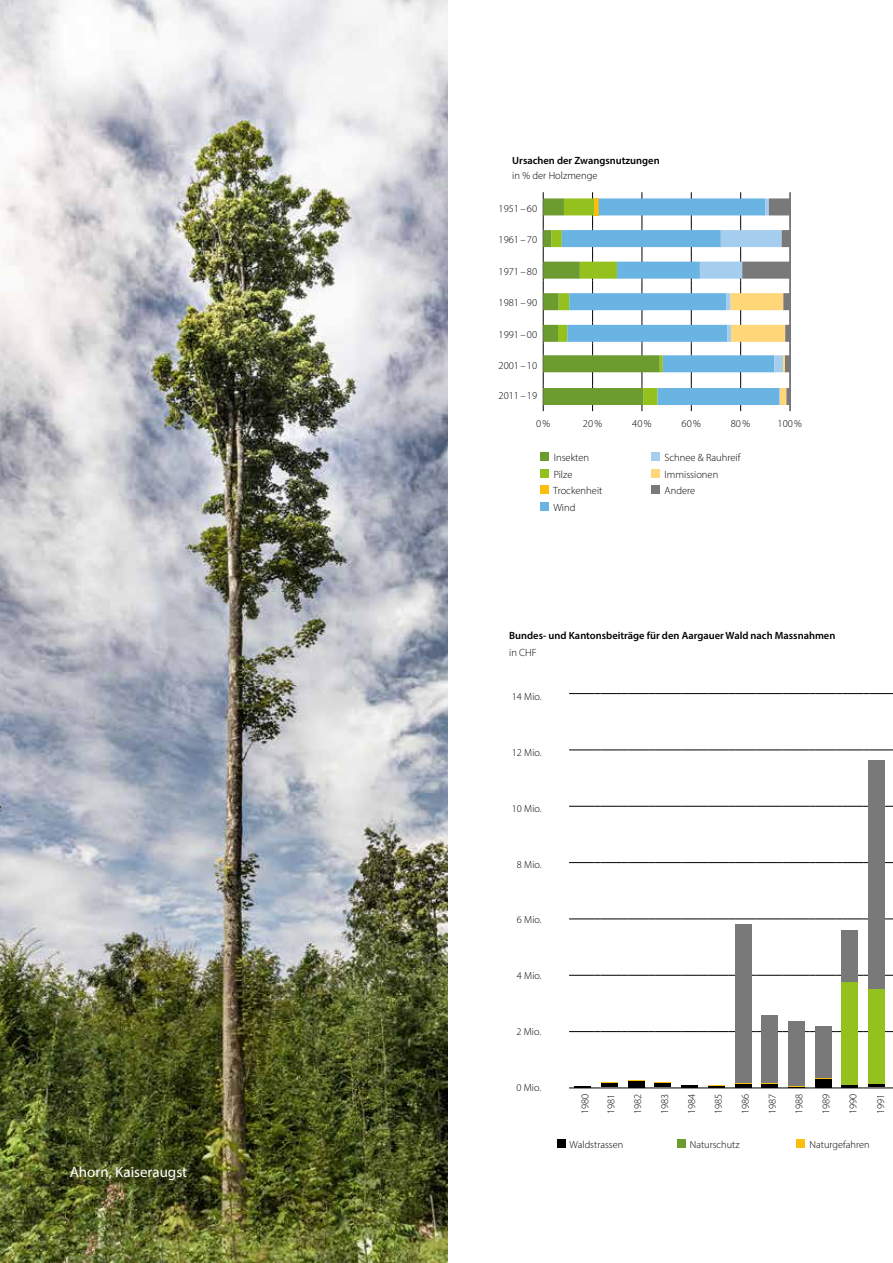
<style>
.page{position:relative;width:893px;height:1263px;background:#fff}
.page>*{position:absolute;margin:0;border:0;box-sizing:border-box;transform-origin:0 0}
.t1{font:15px "Myriad Pro";color:#fff}
.t2{font:300 10.5px/16.5px "Myriad Pro";color:#000}
.t3{font:600 10.5px "Myriad Pro";color:#000}
.t4{font:300 10.35px "Myriad Pro";color:#000}
</style>
<div class="page">
<img style="left:0;top:0;width:447px;height:1263px">
<svg style="left:569px;top:1031px;width:324px;height:1px"></svg>
<svg style="left:569px;top:975px;width:324px;height:1px"></svg>
<svg style="left:569px;top:919px;width:324px;height:1px"></svg>
<svg style="left:569px;top:862px;width:324px;height:1px"></svg>
<svg style="left:569px;top:806px;width:324px;height:1px"></svg>
<svg style="left:569px;top:750px;width:324px;height:1px"></svg>
<svg style="left:569px;top:693px;width:324px;height:1px"></svg>
<div style="left:557px;top:1139px;width:8px;height:9px;background:#000"></div>
<div style="left:677px;top:1139px;width:8px;height:9px;background:#6c9c30"></div>
<div style="left:797px;top:1139px;width:8px;height:9px;background:#fcc00c"></div>
<div style="left:735px;top:925px;width:16px;height:158px;background:#797979"></div>
<div style="left:761px;top:1015px;width:17px;height:68px;background:#797979"></div>
<div style="left:815px;top:1026px;width:16px;height:51px;background:#797979"></div>
<div style="left:841px;top:930px;width:17px;height:52px;background:#797979"></div>
<div style="left:841px;top:982px;width:17px;height:102px;background:#95c11f"></div>
<div style="left:868px;top:760px;width:17px;height:229px;background:#797979"></div>
<div style="left:868px;top:989px;width:17px;height:94px;background:#95c11f"></div>
<svg style="left:569px;top:1077px;width:324px;height:12px"></svg>
<div style="left:788px;top:1021px;width:17px;height:65px;background:#797979"></div>
<div style="left:541px;top:453px;width:8px;height:8px;background:#6c9c30"></div>
<div style="left:541px;top:469px;width:8px;height:9px;background:#95c11f"></div>
<div style="left:541px;top:486px;width:8px;height:8px;background:#fcc00c"></div>
<div style="left:541px;top:502px;width:8px;height:9px;background:#6ab4e4"></div>
<div style="left:651px;top:453px;width:9px;height:8px;background:#a5cdee"></div>
<div style="left:651px;top:469px;width:9px;height:9px;background:#ffd678"></div>
<div style="left:651px;top:486px;width:9px;height:8px;background:#797979"></div>
<svg style="left:543px;top:192px;width:248px;height:219px"></svg>
<h1 class="t1" style="left:70px;top:1163px;width:119px">Ahorn, Kaiseraugst</h1>
<p class="t3" style="left:512px;top:153px;width:149px">Ursachen der Zwangsnutzungen</p>
<p class="t2" style="left:512px;top:167px;width:87px">in % der Holzmenge</p>
<p class="t2" style="left:499px;top:200px;width:40px">1951 –60</p>
<p class="t2" style="left:499px;top:231px;width:40px">1961 –70</p>
<p class="t2" style="left:499px;top:263px;width:40px">1971 –80</p>
<p class="t2" style="left:499px;top:294px;width:40px">1981 –90</p>
<p class="t2" style="left:499px;top:326px;width:40px">1991 –00</p>
<p class="t2" style="left:499px;top:357px;width:40px">2001 –10</p>
<p class="t2" style="left:499px;top:388px;width:40px">2011 –19</p>
<p class="t2" style="left:536px;top:415px;width:16px">0%</p>
<p class="t2" style="left:583px;top:415px;width:21px">20%</p>
<p class="t2" style="left:632px;top:415px;width:21px">40%</p>
<p class="t2" style="left:681px;top:415px;width:21px">60%</p>
<p class="t2" style="left:731px;top:415px;width:21px">80%</p>
<p class="t2" style="left:778px;top:415px;width:26px">100%</p>
<p class="t2" style="left:553px;top:449px;width:51px">Insekten<br>Pilze<br>Trockenheit<br>Wind</p>
<p class="t2" style="left:665px;top:449px;width:77px">Schnee &amp; Rauhreif<br>Immissionen<br>Andere</p>
<p class="t3" style="left:509px;top:629px;width:328px">Bundes- und Kantonsbeiträge für den Aargauer Wald nach Massnahmen</p>
<p class="t2" style="left:509px;top:644px;width:29px">in CHF</p>
<p class="t4" style="left:512px;top:690px;width:31px">14 Mio.</p>
<p class="t4" style="left:512px;top:746px;width:31px">12 Mio.</p>
<p class="t4" style="left:512px;top:802px;width:31px">10 Mio.</p>
<p class="t4" style="left:517px;top:858px;width:26px">8 Mio.</p>
<p class="t4" style="left:517px;top:914px;width:26px">6 Mio.</p>
<p class="t4" style="left:517px;top:970px;width:26px">4 Mio.</p>
<p class="t4" style="left:516px;top:1026px;width:26px">2 Mio.</p>
<p class="t4" style="left:516px;top:1081px;width:26px">0 Mio.</p>
<p class="t4" style="left:579px;top:1114px;width:22px;rotate:-90deg">1980</p>
<p class="t4" style="left:605px;top:1114px;width:22px;rotate:-90deg">1981</p>
<p class="t4" style="left:632px;top:1114px;width:22px;rotate:-90deg">1982</p>
<p class="t4" style="left:658px;top:1114px;width:22px;rotate:-90deg">1983</p>
<p class="t4" style="left:685px;top:1114px;width:22px;rotate:-90deg">1984</p>
<p class="t4" style="left:712px;top:1114px;width:22px;rotate:-90deg">1985</p>
<p class="t4" style="left:739px;top:1114px;width:22px;rotate:-90deg">1986</p>
<p class="t4" style="left:766px;top:1114px;width:22px;rotate:-90deg">1987</p>
<p class="t4" style="left:793px;top:1114px;width:22px;rotate:-90deg">1988</p>
<p class="t4" style="left:820px;top:1114px;width:22px;rotate:-90deg">1989</p>
<p class="t4" style="left:847px;top:1114px;width:22px;rotate:-90deg">1990</p>
<p class="t4" style="left:874px;top:1114px;width:22px;rotate:-90deg">1991</p>
<p class="t4" style="left:570px;top:1138px;width:55px">Waldstrassen</p>
<p class="t4" style="left:690px;top:1138px;width:51px">Naturschutz</p>
<p class="t4" style="left:810px;top:1138px;width:61px">Naturgefahren</p>
</div>
